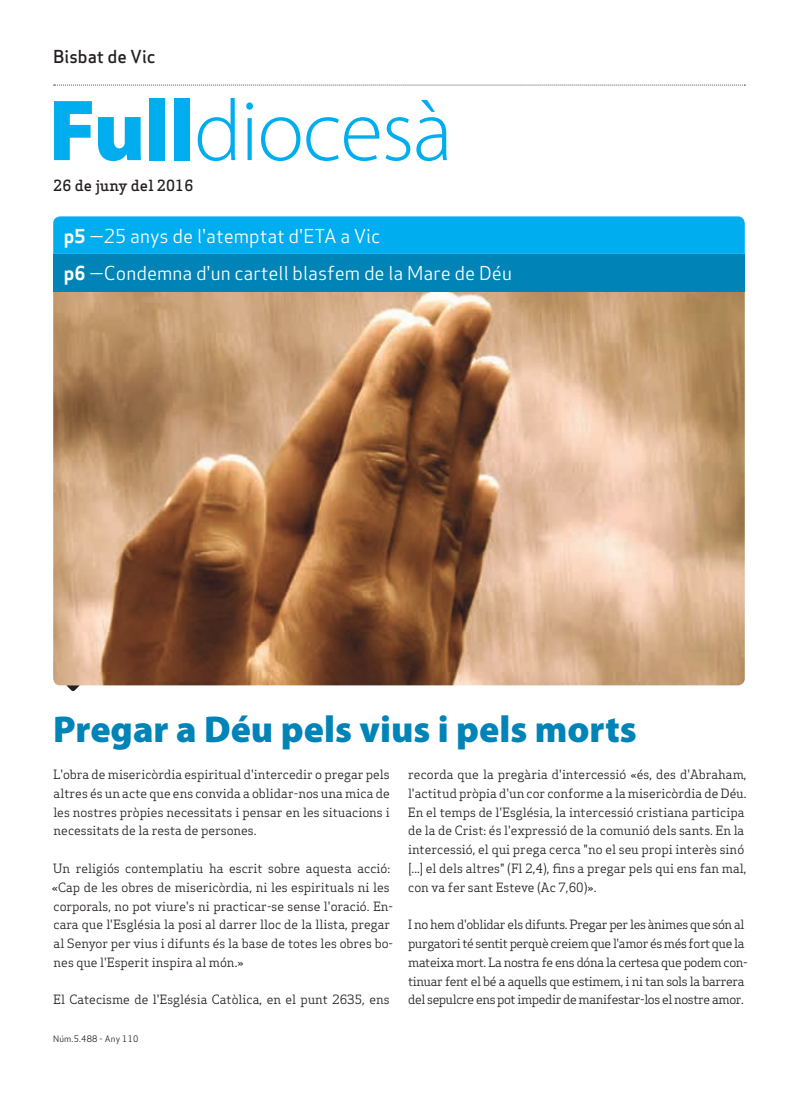
<style>
.page{position:relative;width:798px;height:1099px;background:#fff}
.page>*{position:absolute;margin:0;border:0;box-sizing:border-box;transform-origin:0 0}
.Titulars{font:300 87.5px "Myriad Pro";letter-spacing:-.015em;color:#00aeef}
.Titulars-2{font:900 37.5px "Myriad Pro";color:#0083b6}
.Destacat_Portada{font:18.75px "Apex Sans Book T";color:#fff}
.Capçalera{font:17.5px "Apex Sans Medium T";color:#231f20}
.Data{font:500 15px "Apex Serif";letter-spacing:.01em;color:#231f20}
.Text_General{font:12.5px/18.8px "Apex Serif";color:#231f20}
.Text_General-2{font:12.5px/18.8px "Apex Serif";letter-spacing:-.03em;color:#231f20}
.Data_Peu{font:8.75px "Apex Sans Book T";letter-spacing:.02em;color:#231f20}
.s1{font-weight:900}
.s2{font-family:"Apex Sans Bold T"}
</style>
<div class="page">
<svg style="left:54px;top:85px;width:691px;height:1px"></svg>
<img style="left:53px;top:291px;width:691px;height:394px">
<div style="left:53px;top:216px;width:691px;height:38px;background:#00aeef"></div>
<div style="left:53px;top:254px;width:691px;height:37px;background:#0083b6"></div>
<svg style="left:66px;top:685px;width:14px;height:6px"></svg>
<p class="Capçalera" style="left:53px;top:45px;width:104px">Bisbat de Vic</p>
<p class="Titulars" style="left:49px;top:78px;width:405px"><span class="s1">Full</span>diocesà</p>
<p class="Data" style="left:53px;top:176px;width:142px">26 de juny del 2016</p>
<p class="Destacat_Portada" style="left:64px;top:224px;width:318px"><span class="s2">p5</span> —25 anys de l'atemptat d'ETA a Vic</p>
<p class="Destacat_Portada" style="left:64px;top:261px;width:449px"><span class="s2">p6</span> —Condemna d'un cartell blasfem de la Mare de Déu</p>
<p class="Titulars-2" style="left:53px;top:704px;width:585px">Pregar a Déu pels vius i pels morts</p>
<p class="Text_General" style="left:53px;top:765px;width:338px;text-align:justify">L'obra de misericòrdia espiritual d'intercedir o pregar pels altres és un acte que ens convida a oblidar-nos una mica de les nostres pròpies necessitats i pensar en les situacions i necessitats de la resta de persones.</p>
<p class="Text_General" style="left:52px;top:858px;width:343px">Un religiós contemplatiu ha escrit sobre aquesta acció: «Cap de les obres de misericòrdia, ni les espirituals ni les corporals, no pot viure's ni practicar-se sense l'oració. En&shy;cara que l'Església la posi al darrer lloc de la llista, pregar al Senyor per vius i difunts és la base de totes les obres bo&shy;nes que l'Esperit inspira al món.»</p>
<p class="Text_General" style="left:53px;top:990px;width:338px">El Catecisme de l'Església Catòlica, en el punt 2635, ens</p>
<p class="Data_Peu" style="left:53px;top:1032px;width:87px">Núm.5.488 - Any 110</p>
<p class="Text_General" style="left:408px;top:765px;width:340px">recorda que la pregària d'intercessió «és, des d'Abraham, l'actitud pròpia d'un cor conforme a la misericòrdia de Déu.<br>En el temps de l'Església, la intercessió cristiana participa de la de Crist: és l'expressió de la comunió dels sants. En la intercessió, el qui prega cerca "no el seu propi interès sinó [...] el dels altres" (Fl 2,4), fins a pregar pels qui ens fan mal, con va fer sant Esteve (Ac 7,60)».</p>
<p class="Text_General-2" style="left:407px;top:915px;width:341px">I no hem d'oblidar els difunts. Pregar per les ànimes que són al purgatori té sentit perquè creiem que l'amor és més fort que la mateixa mort. La nostra fe ens dóna la certesa que podem con&shy;tinuar fent el bé a aquells que estimem, i ni tan sols la barrera del sepulcre ens pot impedir de manifestar-los el nostre amor.</p>
</div>
